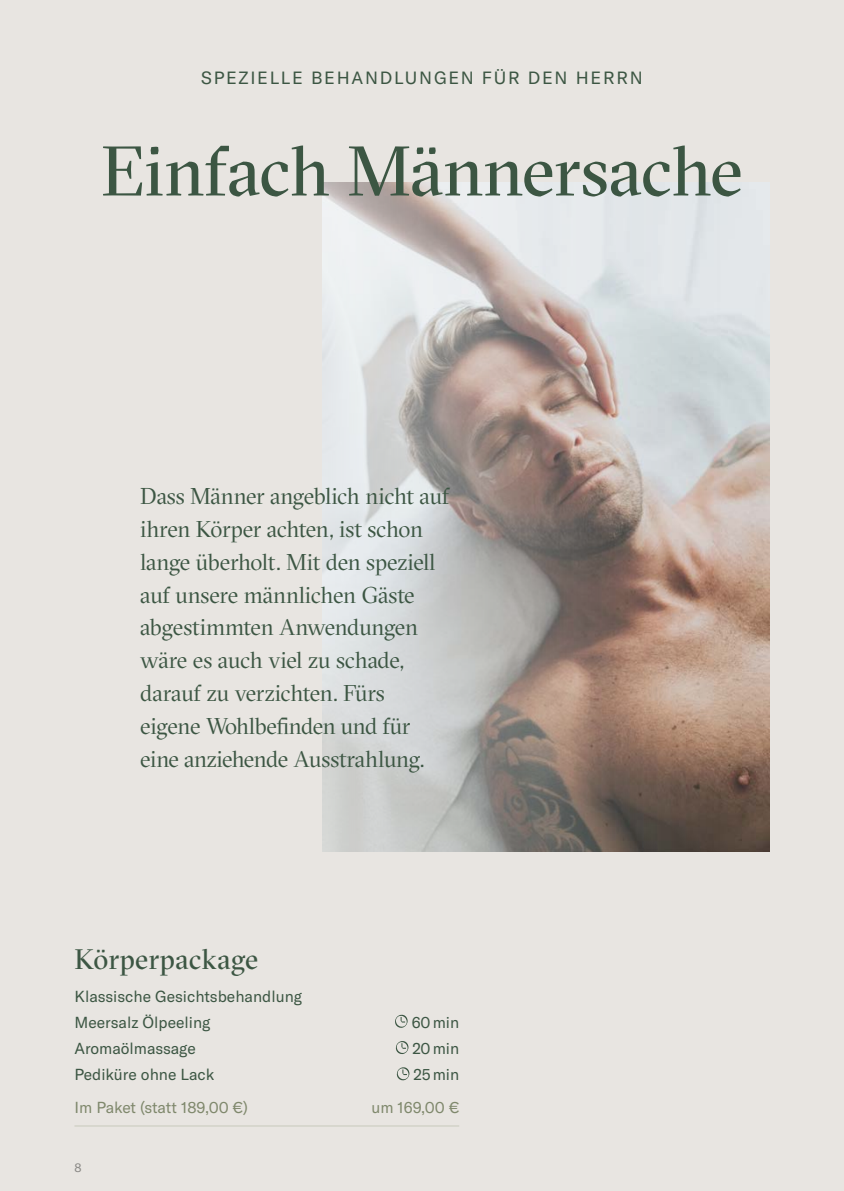
<style>
.page{position:relative;width:844px;height:1191px;background:#fff}
.page>*{position:absolute;margin:0;border:0;box-sizing:border-box;transform-origin:0 0}
.t1{font:70px "GT Sectra Fine";letter-spacing:-.01em;color:#3c5643}
.t2{font:28px "GT Sectra Fine";letter-spacing:.015em;color:#3c5643}
.t3{font:22.75px/32.7px "GT Sectra Fine";letter-spacing:-.015em;color:#3c5643}
.t4{font:17.5px "GT America";letter-spacing:.1em;color:#3c5643}
.t5{font:15.75px/26.2px "GT America";color:#3c5643}
.t6{font:15.75px "GT America";color:#7f886c}
.t7{font:12.25px "GT America";color:#898885}
</style>
<div class="page">
<div style="left:0;top:0;width:843px;height:1191px;background:#e8e5e1"></div>
<img style="left:719px;top:182px;width:50px;height:670px">
<img style="left:322px;top:182px;width:397px;height:670px">
<hr style="left:74px;top:1125px;width:385px;height:1px;background:#c7c9bb">
<svg style="left:395px;top:1014px;width:12px;height:14px"></svg>
<svg style="left:395px;top:1041px;width:13px;height:13px"></svg>
<svg style="left:396px;top:1067px;width:13px;height:13px"></svg>
<p class="t4" style="left:201px;top:67px;width:443px">SPEZIELLE BEHANDLUNGEN FÜR DEN HERRN</p>
<h1 class="t1" style="left:101px;top:127px;width:643px">Einfach Männersache</h1>
<p class="t3" style="left:140px;top:479px;width:310px">Dass Männer angeblich nicht auf ihren Körper achten, ist schon lange überholt. Mit den speziell auf unsere männlichen Gäste abgestimmten Anwendungen wäre es auch viel zu schade, darauf zu verzichten. Fürs eigene Wohlbefinden und für eine anziehende Ausstrahlung.</p>
<p class="t2" style="left:74px;top:941px;width:185px">Körperpackage</p>
<p class="t5" style="left:74px;top:983px;width:229px">Klassische Gesichtsbehandlung<br>Meersalz Ölpeeling<br>Aromaölmassage<br>Pediküre ohne Lack</p>
<p class="t6" style="left:74px;top:1098px;width:175px">Im Paket (statt 189,00 €)</p>
<p class="t6" style="left:371px;top:1098px;width:89px">um 169,00 €</p>
<p class="t5" style="left:411px;top:1009px;width:49px;text-align:justify">60 min 20 min 25 min</p>
<p class="t7" style="left:74px;top:1160px;width:9px">8</p>
</div>
